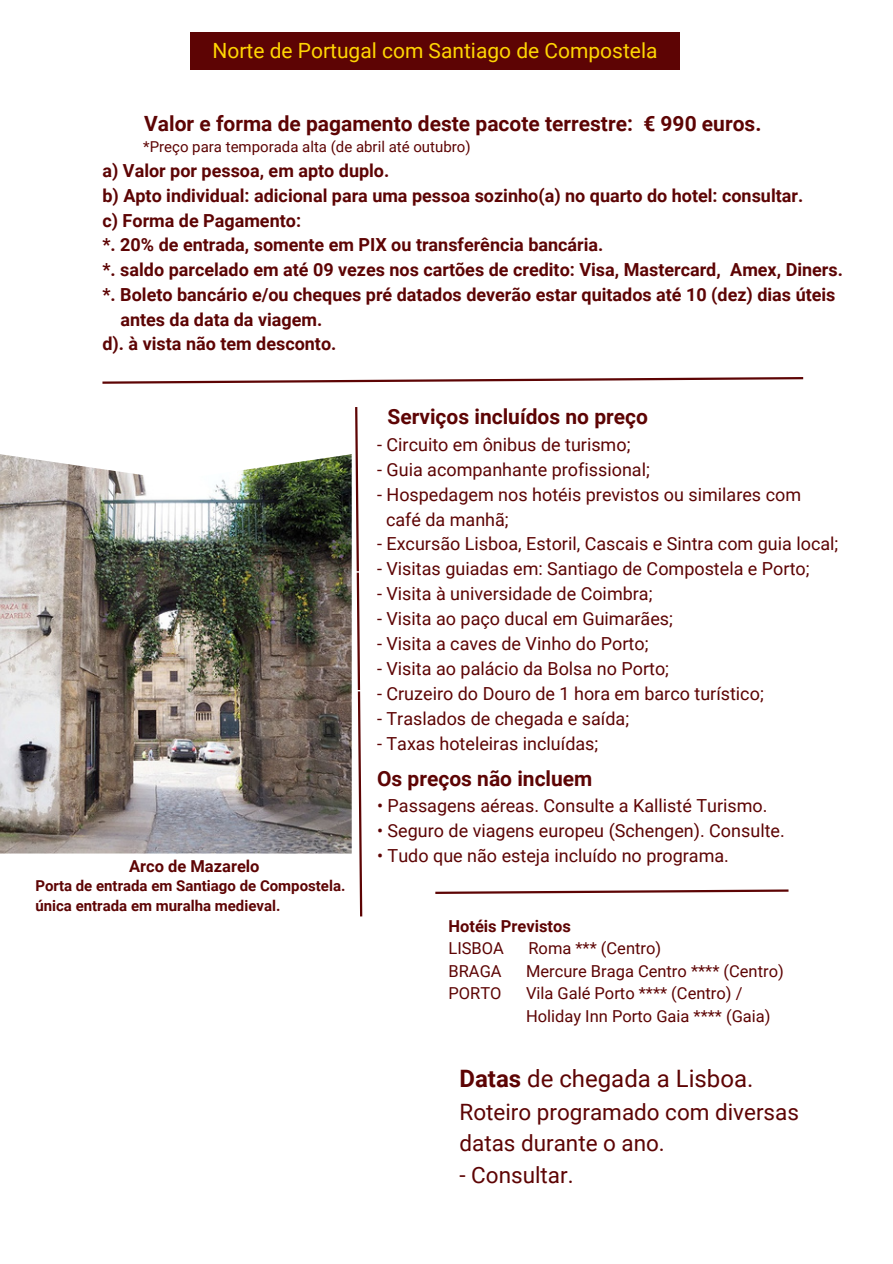
<style>
.page{position:relative;width:893px;height:1264px;background:#fff}
.page>*{position:absolute;margin:0;border:0;box-sizing:border-box;transform-origin:0 0}
.t1{font:24px "Roboto";color:#5d0404}
.t2{font:22.5px/31.5px "Roboto";color:#5d0404}
.t3{font:700 21px "Roboto";color:#5d0404}
.t4{font:21px "Roboto";color:#ffd603}
.t5{font:18px/25px "Roboto";color:#5d0404}
.t6{font:700 18px "Roboto";color:#5d0404}
.t7{font:16.5px/22.5px "Roboto";color:#5d0404}
.t8{font:700 16.5px "Roboto";color:#5d0404}
.t9{font:700 15px/20.2px "Roboto";color:#5d0404}
.t10{font:15px "Roboto";color:#5d0404}
.s1{font-weight:700}
</style>
<div class="page">
<div style="left:190px;top:32px;width:490px;height:38px;background:#5d0404"></div>
<svg style="left:268px;top:407px;width:521px;height:510px"></svg>
<svg style="left:102px;top:377px;width:702px;height:7px"></svg>
<img style="left:0;top:454px;width:351px;height:399px">
<p class="t4" style="left:212px;top:39px;width:446px">Norte de Portugal com Santiago de Compostela</p>
<p class="t3" style="left:144px;top:111px;width:618px">Valor e forma de pagamento deste pacote terrestre: € 990 euros.</p>
<p class="t10" style="left:143px;top:138px;width:329px">*Preço para temporada alta (de abril até outubro)</p>
<p class="t6" style="left:102px;top:160px;width:288px">a) Valor por pessoa, em apto duplo.</p>
<p class="t6" style="left:102px;top:185px;width:702px">b) Apto individual: adicional para uma pessoa sozinho(a) no quarto do hotel: consultar.</p>
<p class="t6" style="left:102px;top:210px;width:200px">c) Forma de Pagamento:</p>
<p class="t6" style="left:102px;top:234px;width:502px">*. 20% de entrada, somente em PIX ou transferência bancária.</p>
<p class="t6" style="left:102px;top:259px;width:742px">*. saldo parcelado em até 09 vezes nos cartões de credito: Visa, Mastercard, Amex, Diners.</p>
<p class="t6" style="left:102px;top:284px;width:734px">*. Boleto bancário e/ou cheques pré datados deverão estar quitados até 10 (dez) dias úteis</p>
<p class="t6" style="left:120px;top:309px;width:203px">antes da data da viagem.</p>
<p class="t6" style="left:102px;top:333px;width:235px">d). à vista não tem desconto.</p>
<p class="t8" style="left:129px;top:856px;width:132px">Arco de Mazarelo</p>
<p class="t9" style="left:35px;top:875px;width:311px">Porta de entrada em Santiago de Compostela. única entrada em muralha medieval.</p>
<p class="t3" style="left:387px;top:404px;width:262px">Serviços incluídos no preço</p>
<p class="t5" style="left:377px;top:432px;width:255px">- Circuito em ônibus de turismo;</p>
<p class="t5" style="left:377px;top:457px;width:274px">- Guia acompanhante profissional;</p>
<p class="t5" style="left:386px;top:482px;width:416px;text-indent:-9px">- Hospedagem nos hotéis previstos ou similares com café da manhã;</p>
<p class="t5" style="left:377px;top:532px;width:463px">- Excursão Lisboa, Estoril, Cascais e Sintra com guia local;</p>
<p class="t5" style="left:377px;top:557px;width:434px">- Visitas guiadas em: Santiago de Compostela e Porto;</p>
<p class="t5" style="left:377px;top:582px;width:277px">- Visita à universidade de Coimbra;</p>
<p class="t5" style="left:377px;top:606px;width:297px">- Visita ao paço ducal em Guimarães;</p>
<p class="t5" style="left:377px;top:631px;width:273px">- Visita a caves de Vinho do Porto;</p>
<p class="t5" style="left:377px;top:656px;width:293px">- Visita ao palácio da Bolsa no Porto;</p>
<p class="t5" style="left:377px;top:681px;width:388px">- Cruzeiro do Douro de 1 hora em barco turístico;</p>
<p class="t5" style="left:377px;top:706px;width:253px">- Traslados de chegada e saída;</p>
<p class="t5" style="left:377px;top:731px;width:223px">- Taxas hoteleiras incluídas;</p>
<p class="t3" style="left:377px;top:766px;width:217px">Os preços não incluem</p>
<p class="t5" style="left:377px;top:793px;width:392px">• Passagens aéreas. Consulte a Kallisté Turismo.</p>
<p class="t5" style="left:377px;top:818px;width:409px">• Seguro de viagens europeu (Schengen). Consulte.</p>
<p class="t5" style="left:377px;top:843px;width:353px">• Tudo que não esteja incluído no programa.</p>
<p class="t8" style="left:448px;top:916px;width:124px">Hotéis Previstos</p>
<p class="t7" style="left:448px;top:937px;width:57px">LISBOA</p>
<p class="t7" style="left:528px;top:937px;width:134px">Roma *** (Centro)</p>
<p class="t7" style="left:448px;top:959px;width:55px">BRAGA</p>
<p class="t7" style="left:526px;top:959px;width:259px">Mercure Braga Centro **** (Centro)</p>
<p class="t7" style="left:448px;top:982px;width:55px">PORTO</p>
<p class="t7" style="left:526px;top:982px;width:246px">Vila Galé Porto **** (Centro) /<br>Holiday Inn Porto Gaia **** (Gaia)</p>
<h1 class="t1" style="left:459px;top:1065px;width:295px"><span class="s1">Datas</span> de chegada a Lisboa.</h1>
<p class="t2" style="left:459px;top:1096px;width:341px">Roteiro programado com diversas datas durante o ano.</p>
<p class="t2" style="left:459px;top:1159px;width:116px">- Consultar.</p>
</div>
